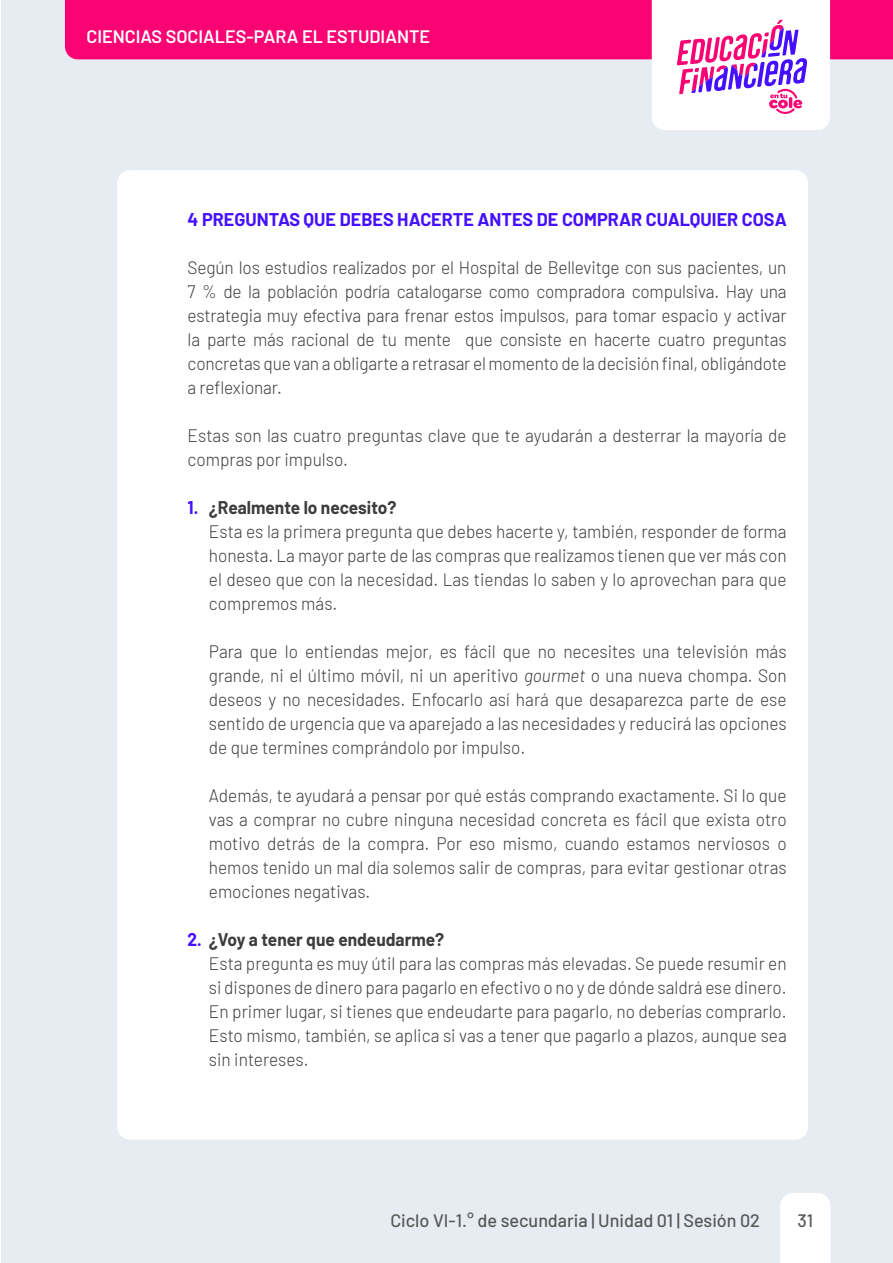
<style>
.page{position:relative;width:893px;height:1263px;background:#fff}
.page>*{position:absolute;margin:0;border:0;box-sizing:border-box;transform-origin:0 0}
.t1{font:300 18px/24px "Barlow";color:#3c3c3b;text-align:justify;scale:.96 1}
.t2{font:700 18px "Barlow";color:#450fff}
.t3{font:500 18px "Barlow";color:#575756}
.t4{font:600 18px "Barlow";color:#fff}
.s1{font-weight:700;color:#450fff}
.s2{font-weight:700}
.s3{font-style:italic}
</style>
<div class="page">
<div style="left:1px;top:0;width:892px;height:1263px;background:#e6ecf2"></div>
<hr style="left:0;top:0;width:1px;height:1263px;background:#e6ecf2">
<div style="left:65px;top:0;width:828px;height:59px;background:#fa0373"></div>
<svg style="left:652px;top:0;width:178px;height:130px"></svg>
<div style="left:780px;top:1193px;width:50px;height:70px;background:#fff"></div>
<div style="left:117px;top:170px;width:691px;height:970px;background:#fff;border-radius:13px"></div>
<p class="t4" style="left:87px;top:23px;width:345px">CIENCIAS SOCIALES-PARA EL ESTUDIANTE</p>
<p class="t2" style="left:188px;top:207px;width:601px">4 PREGUNTAS QUE DEBES HACERTE ANTES DE COMPRAR CUALQUIER COSA</p>
<p class="t1" style="left:188px;top:255px;width:626px">Según los estudios realizados por el Hospital de Bellevitge con sus pacientes, un 7 % de la población podría catalogarse como compradora compulsiva. Hay una estrategia muy efectiva para frenar estos impulsos, para tomar espacio y activar la parte más racional de tu mente que consiste en hacerte cuatro preguntas concretas que van a obligarte a retrasar el momento de la decisión final, obligándote a reflexionar.</p>
<p class="t1" style="left:188px;top:423px;width:625px">Estas son las cuatro preguntas clave que te ayudarán a desterrar la mayoría de compras por impulso.</p>
<p class="t1" style="left:209px;top:495px;width:603px;text-align:left;text-indent:-21px"><span class="s1">1.</span> <span class="s2">¿Realmente lo necesito?<br></span>Esta es la primera pregunta que debes hacerte y, también, responder de forma honesta. La mayor parte de las compras que realizamos tienen que ver más con el deseo que con la necesidad. Las tiendas lo saben y lo aprovechan para que compremos más.</p>
<p class="t1" style="left:209px;top:639px;width:603px">Para que lo entiendas mejor, es fácil que no necesites una televisión más grande, ni el último móvil, ni un aperitivo <span class="s3">gourmet</span> o una nueva chompa. Son deseos y no necesidades. Enfocarlo así hará que desaparezca parte de ese sentido de urgencia que va aparejado a las necesidades y reducirá las opciones de que termines comprándolo por impulso.</p>
<p class="t1" style="left:209px;top:782px;width:603px">Además, te ayudará a pensar por qué estás comprando exactamente. Si lo que vas a comprar no cubre ninguna necesidad concreta es fácil que exista otro motivo detrás de la compra. Por eso mismo, cuando estamos nerviosos o hemos tenido un mal día solemos salir de compras, para evitar gestionar otras emociones negativas.</p>
<p class="t1" style="left:209px;top:926px;width:603px;text-align:left;text-indent:-21px"><span class="s1">2.</span> <span class="s2">¿Voy a tener que endeudarme?<br></span>Esta pregunta es muy útil para las compras más elevadas. Se puede resumir en si dispones de dinero para pagarlo en efectivo o no y de dónde saldrá ese dinero.<br>En primer lugar, si tienes que endeudarte para pagarlo, no deberías comprarlo.<br>Esto mismo, también, se aplica si vas a tener que pagarlo a plazos, aunque sea sin intereses.</p>
<p class="t3" style="left:390px;top:1207px;width:371px">Ciclo VI-1.° de secundaria | Unidad 01 | Sesión 02</p>
<p class="t3" style="left:797px;top:1207px;width:17px">31</p>
</div>
